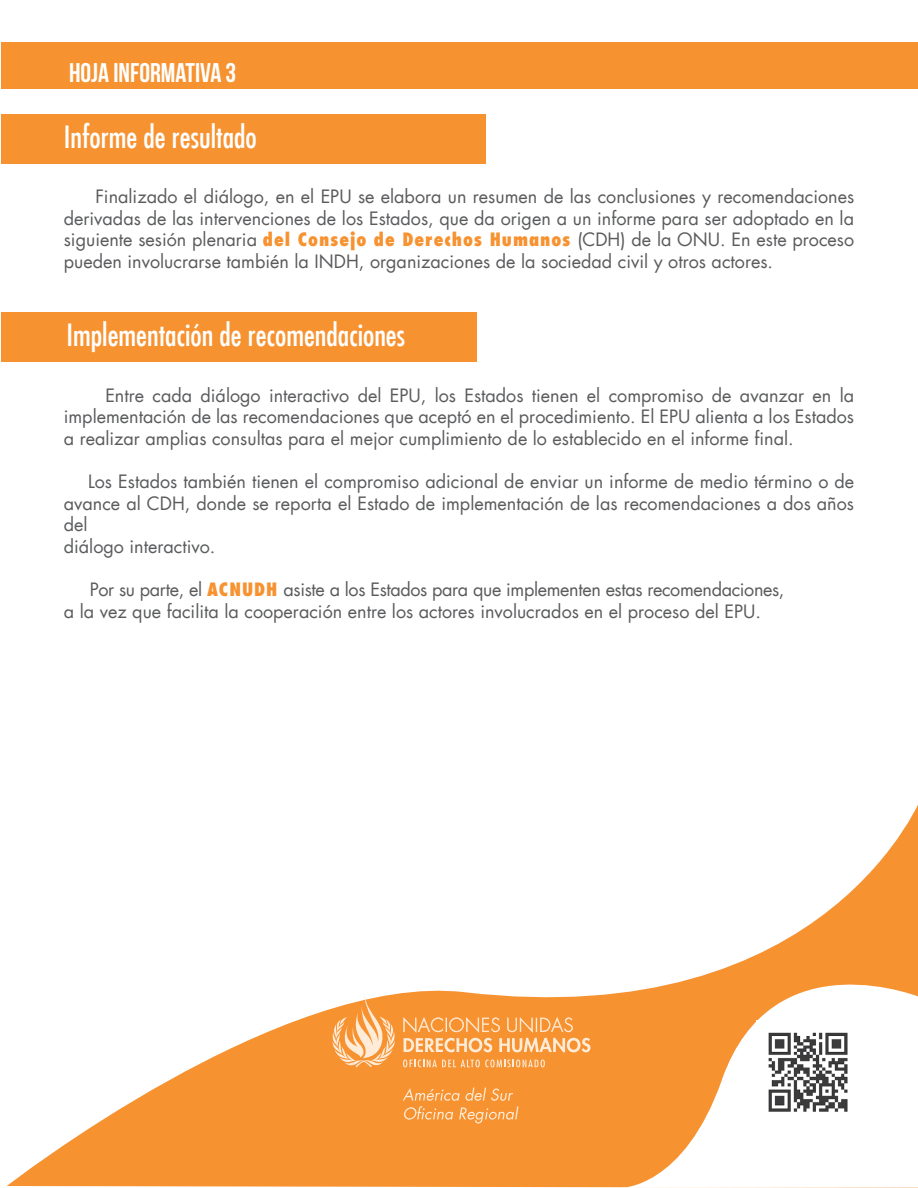
<style>
.page{position:relative;width:918px;height:1188px;background:#fff}
.page>*{position:absolute;margin:0;border:0;box-sizing:border-box;transform-origin:0 0}
.t1{font:condensed 30px "Futura LT";color:#fff}
.t2{font:27px "Bebas Neue";color:#fff}
.t3{font:18px/21.6px "Futura LT";color:#5a5b5d;text-align:justify}
.s1{font-weight:800;font-stretch:condensed;color:#f79231}
</style>
<div class="page">
<div style="left:1px;top:312px;width:476px;height:49px;background:#f79231"></div>
<div style="left:1px;top:115px;width:485px;height:49px;background:#f79231"></div>
<svg style="left:7px;top:805px;width:911px;height:383px"></svg>
<div style="left:1px;top:43px;width:917px;height:46px;background:#f79231"></div>
<svg style="left:621px;top:935px;width:297px;height:253px"></svg>
<img style="left:757px;top:1021px;width:103px;height:103px">
<svg style="left:403px;top:1088px;width:115px;height:36px;background:#f8a04c"></svg>
<svg style="left:332px;top:993px;width:63px;height:74px;background:#fab776"></svg>
<svg style="left:403px;top:1017px;width:187px;height:35px;background:#f9ab60"></svg>
<svg style="left:403px;top:1060px;width:142px;height:7px"></svg>
<h2 class="t2" style="left:69px;top:58px;width:169px">HOJA INFORMATIVA 3</h2>
<h1 class="t1" style="left:64px;top:119px;width:195px">Informe de resultado</h1>
<p class="t3" style="left:64px;top:186px;width:792px;text-indent:32px">Finalizado el diálogo, en el EPU se elabora un resumen de las conclusiones y recomendaciones derivadas de las intervenciones de los Estados, que da origen a un informe para ser adoptado en la siguiente sesión plenaria <span class="s1">del Consejo de Derechos Humanos</span> (CDH) de la ONU. En este proceso pueden involucrarse también la INDH, organizaciones de la sociedad civil y otros actores.</p>
<h1 class="t1" style="left:67px;top:317px;width:340px">Implementación de recomendaciones</h1>
<p class="t3" style="left:64px;top:385px;width:792px;text-indent:42px">Entre cada diálogo interactivo del EPU, los Estados tienen el compromiso de avanzar en la implementación de las recomendaciones que aceptó en el procedimiento. El EPU alienta a los Estados a realizar amplias consultas para el mejor cumplimiento de lo establecido en el informe final.</p>
<p class="t3" style="left:64px;top:471px;width:792px;text-align:left;text-indent:24px">Los Estados también tienen el compromiso adicional de enviar un informe de medio término o de avance al CDH, donde se reporta el Estado de implementación de las recomendaciones a dos años del<br>diálogo interactivo.</p>
<p class="t3" style="left:64px;top:579px;width:722px;text-indent:26px">Por su parte, el <span class="s1">ACNUDH</span> asiste a los Estados para que implementen estas recomendaciones, a la vez que facilita la cooperación entre los actores involucrados en el proceso del EPU.</p>
</div>
